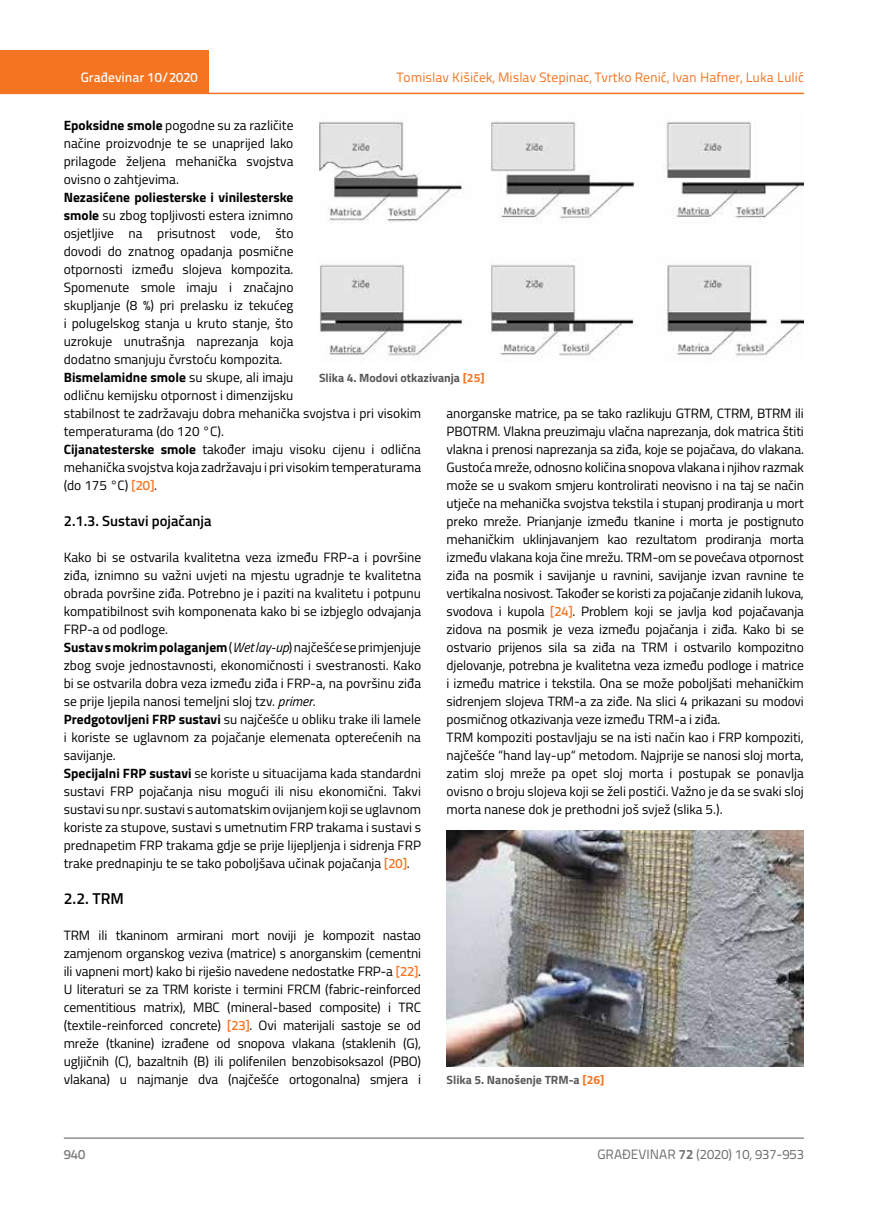
<style>
.page{position:relative;width:872px;height:1212px;background:#fff}
.page>*{position:absolute;margin:0;border:0;box-sizing:border-box;transform-origin:0 0}
.t1{font:600 15.75px "Titillium";color:#000}
.t2{font:600 14.7px "Titillium";color:#000}
.t3{font:13.5px/18px "Titillium";color:#000}
.t4{font:13.5px "Titillium Text 22 L";color:#f47421}
.t5{font:13.5px "Titillium Text 22 L";color:#6d6e71}
.t6{font:500 13.5px "Titillium Text 22 L";color:#fff}
.t7{font:500 13.5px "Titillium Text 22 L";color:#797a7d}
.t8{font:700 12px "Titillium";color:#58595b}
.s1{font-weight:700}
.s2{font-family:"Titillium Text 22 L";font-weight:500;color:#f47421}
.s3{font-style:italic}
.s4{color:#f47421}
</style>
<div class="page">
<div style="left:0;top:50px;width:208px;height:44px;background:#f47421"></div>
<hr style="left:0;top:93px;width:804px;height:1px;background:#f47421">
<hr style="left:64px;top:1138px;width:740px;height:1px;background:#58595b">
<img style="left:319px;top:121px;width:484px;height:241px">
<img style="left:446px;top:830px;width:358px;height:236px">
<p class="t6" style="left:81px;top:67px;width:118px">Građevinar 10/2020</p>
<p class="t4" style="left:397px;top:68px;width:408px">Tomislav Kišiček, Mislav Stepinac, Tvrtko Renić, Ivan Hafner, Luka Lulić</p>
<p class="t3" style="left:64px;top:115px;width:231px;text-align:justify"><span class="s1">Epoksidne smole</span> pogodne su za različite načine proizvodnje te se unaprijed lako prilagode željena mehanička svojstva ovisno o zahtjevima.</p>
<p class="t3" style="left:64px;top:187px;width:359px"><span class="s1">Nezasićene poliesterske i vinilesterske<br>smole</span> su zbog topljivosti estera iznimno<br>osjetljive na prisutnost vode, što<br>dovodi do znatnog opadanja posmične<br>otpornosti između slojeva kompozita.<br>Spomenute smole imaju i značajno<br>skupljanje (8 %) pri prelasku iz tekućeg<br>i polugelskog stanja u kruto stanje, što<br>uzrokuje unutrašnja naprezanja koja<br>dodatno smanjuju čvrstoću kompozita.<br><span class="s1">Bismelamidne smole</span> su skupe, ali imaju<br>odličnu kemijsku otpornost i dimenzijsku<br>stabilnost te zadržavaju dobra mehanička svojstva i pri visokim temperaturama (do 120 °C).<br><span class="s1">Cijanatesterske smole</span> također imaju visoku cijenu i odlična mehanička svojstva koja zadržavaju i pri visokim temperaturama (do 175 °C) <span class="s2">[20]</span>.</p>
<p class="t2" style="left:64px;top:510px;width:149px">2.1.3. Sustavi pojačanja</p>
<p class="t3" style="left:64px;top:547px;width:359px">Kako bi se ostvarila kvalitetna veza između FRP-a i površine ziđa, iznimno su važni uvjeti na mjestu ugradnje te kvalitetna obrada površine ziđa. Potrebno je i paziti na kvalitetu i potpunu kompatibilnost svih komponenata kako bi se izbjeglo odvajanja FRP-a od podloge.<br><span class="s1">Sustav s mokrim polaganjem</span> (<span class="s3">Wet lay-up</span>) najčešće se primjenjuje zbog svoje jednostavnosti, ekonomičnosti i svestranosti. Kako bi se ostvarila dobra veza između ziđa i FRP-a, na površinu ziđa se prije ljepila nanosi temeljni sloj tzv. <span class="s3">primer</span>.<br><span class="s1">Predgotovljeni FRP sustavi</span> su najčešće u obliku trake ili lamele i koriste se uglavnom za pojačanje elemenata opterećenih na savijanje.<br><span class="s1">Specijalni FRP sustavi</span> se koriste u situacijama kada standardni sustavi FRP pojačanja nisu mogući ili nisu ekonomični. Takvi sustavi su npr. sustavi s automatskim ovijanjem koji se uglavnom koriste za stupove, sustavi s umetnutim FRP trakama i sustavi s prednapetim FRP trakama gdje se prije lijepljenja i sidrenja FRP trake prednapinju te se tako poboljšava učinak pojačanja <span class="s2">[20]</span>.</p>
<p class="t1" style="left:64px;top:887px;width:62px">2.2. TRM</p>
<p class="t3" style="left:64px;top:926px;width:359px;text-align:justify">TRM ili tkaninom armirani mort noviji je kompozit nastao zamjenom organskog veziva (matrice) s anorganskim (cementni ili vapneni mort) kako bi riješio navedene nedostatke FRP-a <span class="s2">[22]</span>.<br>U literaturi se za TRM koriste i termini FRCM (fabric-reinforced cementitious matrix), MBC (mineral-based composite) i TRC (textile-reinforced concrete) <span class="s2">[23]</span>. Ovi materijali sastoje se od mreže (tkanine) izrađene od snopova vlakana (staklenih (G), ugljičnih (C), bazaltnih (B) ili polifenilen benzobisoksazol (PBO) vlakana) u najmanje dva (najčešće ortogonalna) smjera i</p>
<p class="t8" style="left:319px;top:368px;width:167px">Slika 4. Modovi otkazivanja <span class="s4">[25]</span></p>
<p class="t3" style="left:446px;top:403px;width:359px">anorganske matrice, pa se tako razlikuju GTRM, CTRM, BTRM ili PBOTRM. Vlakna preuzimaju vlačna naprezanja, dok matrica štiti vlakna i prenosi naprezanja sa ziđa, koje se pojačava, do vlakana.<br>Gustoća mreže, odnosno količina snopova vlakana i njihov razmak može se u svakom smjeru kontrolirati neovisno i na taj se način utječe na mehanička svojstva tekstila i stupanj prodiranja u mort preko mreže. Prianjanje između tkanine i morta je postignuto mehaničkim uklinjavanjem kao rezultatom prodiranja morta između vlakana koja čine mrežu. TRM-om se povećava otpornost ziđa na posmik i savijanje u ravnini, savijanje izvan ravnine te vertikalna nosivost. Također se koristi za pojačanje zidanih lukova, svodova i kupola <span class="s2">[24]</span>. Problem koji se javlja kod pojačavanja zidova na posmik je veza između pojačanja i ziđa. Kako bi se ostvario prijenos sila sa ziđa na TRM i ostvarilo kompozitno djelovanje, potrebna je kvalitetna veza između podloge i matrice i između matrice i tekstila. Ona se može poboljšati mehaničkim sidrenjem slojeva TRM-a za ziđe. Na slici 4 prikazani su modovi posmičnog otkazivanja veze između TRM-a i ziđa.<br>TRM kompoziti postavljaju se na isti način kao i FRP kompoziti, najčešće “hand lay-up“ metodom. Najprije se nanosi sloj morta, zatim sloj mreže pa opet sloj morta i postupak se ponavlja ovisno o broju slojeva koji se želi postići. Važno je da se svaki sloj morta nanese dok je prethodni još svjež (slika 5.).</p>
<p class="t8" style="left:446px;top:1071px;width:159px">Slika 5. Nanošenje TRM-a <span class="s4">[26]</span></p>
<p class="t7" style="left:64px;top:1144px;width:23px">940</p>
<p class="t5" style="left:597px;top:1144px;width:208px">GRAĐEVINAR <span class="s1">72</span> (2020) 10, 937-953</p>
</div>
